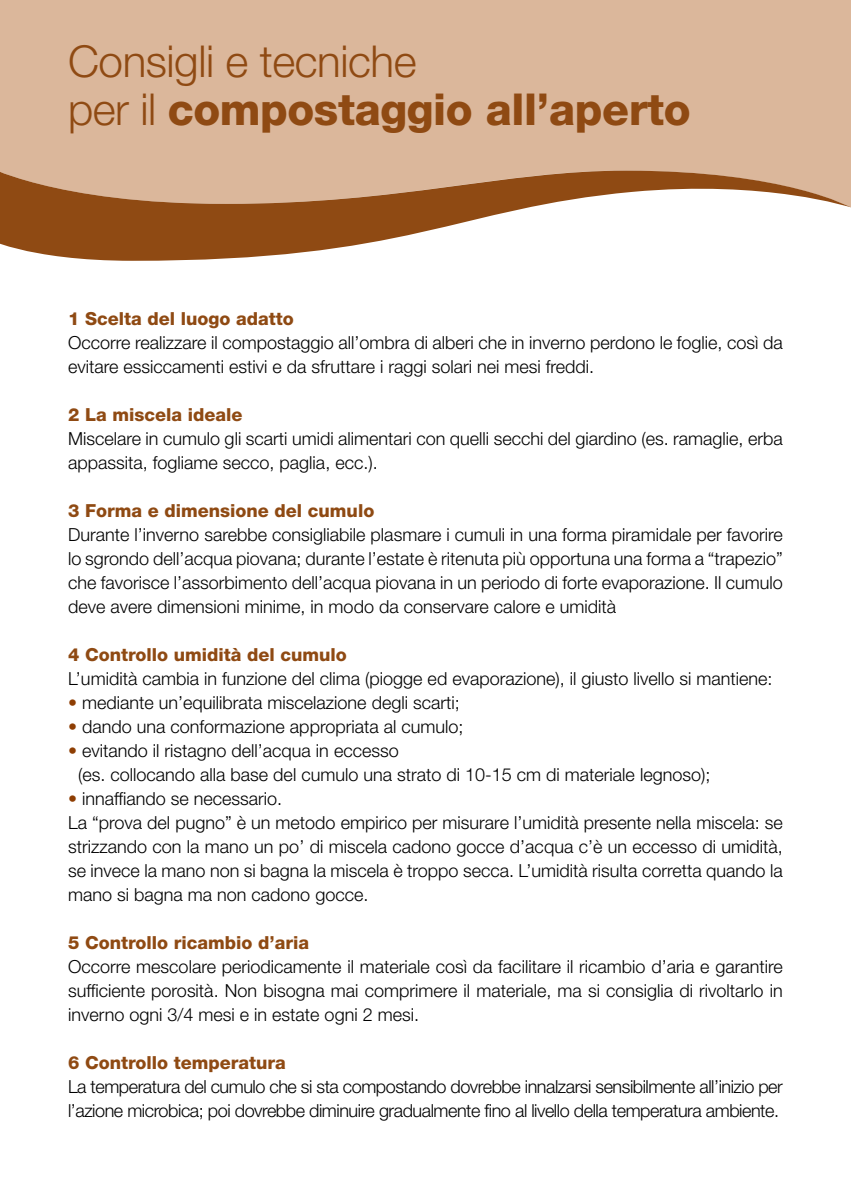
<style>
.page{position:relative;width:851px;height:1191px;background:#fff}
.page>*{position:absolute;margin:0;border:0;box-sizing:border-box;transform-origin:0 0}
.t1{font:300 44px/48px "Helvetica Neue LT Std";letter-spacing:-.01em;color:#8f4a13}
.t2{font:300 18px/24px "Helvetica Neue LT Std";color:#000}
.t3{font:300 18px/24px "Helvetica Neue LT Std";letter-spacing:-.025em;color:#000}
.t4{font:800 18px "Helvetica Neue LT Std";color:#8f4a13}
.s1{font-weight:800}
.s2{color:#8e3e03}
</style>
<div class="page">
<div style="left:0;top:0;width:850px;height:164px;background:#dbb79b"></div>
<svg style="left:0;top:164px;width:850px;height:97px"></svg>
<svg style="left:850px;top:0;width:1px;height:208px"></svg>
<h1 class="t1" style="left:68px;top:36px;width:624px">Consigli e tecniche<br>per il <span class="s1">compostaggio all’aperto</span></h1>
<p class="t4" style="left:68px;top:308px;width:227px">1 Scelta del luogo adatto</p>
<p class="t2" style="left:68px;top:330px;width:716px">Occorre realizzare il compostaggio all’ombra di alberi che in inverno perdono le foglie, così da evitare essiccamenti estivi e da sfruttare i raggi solari nei mesi freddi.</p>
<p class="t4" style="left:68px;top:404px;width:176px">2 La miscela ideale</p>
<p class="t2" style="left:68px;top:426px;width:716px">Miscelare in cumulo gli scarti umidi alimentari con quelli secchi del giardino (es. ramaglie, erba appassita, fogliame secco, paglia, ecc.).</p>
<p class="t4" style="left:68px;top:500px;width:308px">3 Forma e dimensione del cumulo</p>
<p class="t2" style="left:68px;top:522px;width:716px;text-align:justify">Durante l’inverno sarebbe consigliabile plasmare i cumuli in una forma piramidale per favorire lo sgrondo dell’acqua piovana; durante l’estate è ritenuta più opportuna una forma a “trapezio” che favorisce l’assorbimento dell’acqua piovana in un periodo di forte evaporazione. Il cumulo deve avere dimensioni minime, in modo da conservare calore e umidità</p>
<p class="t4" style="left:68px;top:644px;width:280px">4 Controllo umidità del cumulo</p>
<p class="t2" style="left:68px;top:666px;width:706px">L’umidità cambia in funzione del clima (piogge ed evaporazione), il giusto livello si mantiene:</p>
<p class="t2" style="left:68px;top:690px;width:393px"><span class="s2">•</span> mediante un’equilibrata miscelazione degli scarti;</p>
<p class="t2" style="left:68px;top:714px;width:397px"><span class="s2">•</span> dando una conformazione appropriata al cumulo;</p>
<p class="t2" style="left:78px;top:738px;width:633px;text-indent:-10px"><span class="s2">•</span> evitando il ristagno dell’acqua in eccesso<br>(es. collocando alla base del cumulo una strato di 10-15 cm di materiale legnoso);</p>
<p class="t2" style="left:68px;top:786px;width:716px"><span class="s2">•</span> innaffiando se necessario.<br>La “prova del pugno” è un metodo empirico per misurare l’umidità presente nella miscela: se strizzando con la mano un po’ di miscela cadono gocce d’acqua c’è un eccesso di umidità, se invece la mano non si bagna la miscela è troppo secca. L’umidità risulta corretta quando la mano si bagna ma non cadono gocce.</p>
<p class="t4" style="left:68px;top:931px;width:243px">5 Controllo ricambio d’aria</p>
<p class="t2" style="left:68px;top:954px;width:716px;text-align:justify">Occorre mescolare periodicamente il materiale così da facilitare il ricambio d’aria e garantire sufficiente porosità. Non bisogna mai comprimere il materiale, ma si consiglia di rivoltarlo in inverno ogni 3/4 mesi e in estate ogni 2 mesi.</p>
<p class="t4" style="left:68px;top:1051px;width:219px">6 Controllo temperatura</p>
<p class="t3" style="left:68px;top:1074px;width:716px">La temperatura del cumulo che si sta compostando dovrebbe innalzarsi sensibilmente all’inizio per l’azione microbica; poi dovrebbe diminuire gradualmente fino al livello della temperatura ambiente.</p>
</div>
